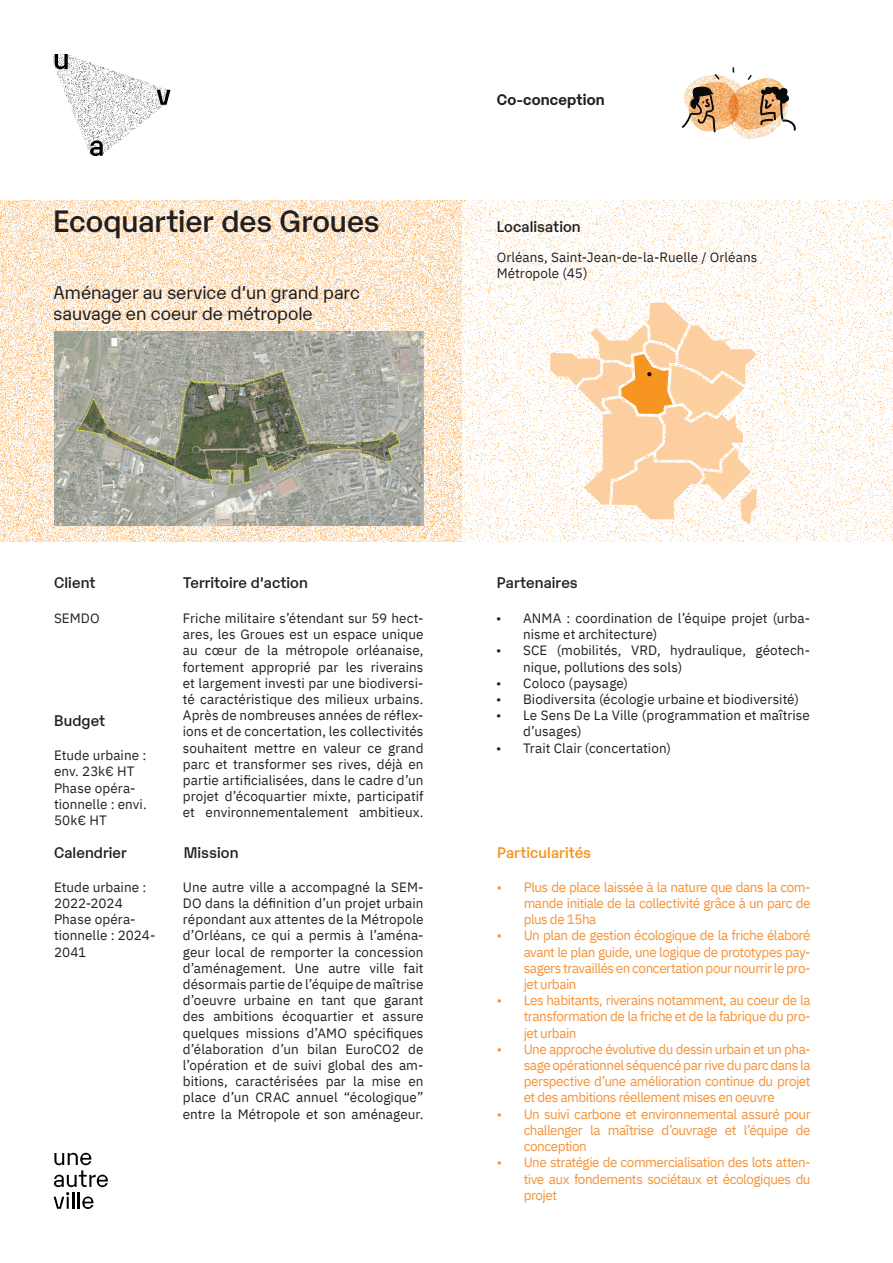
<style>
.page{position:relative;width:893px;height:1263px;background:#fff}
.page>*{position:absolute;margin:0;border:0;box-sizing:border-box;transform-origin:0 0}
.t1{font:500 30px "Karelia";letter-spacing:-.005em;color:#231f20}
.t2{font:18px "Karelia";letter-spacing:-.005em;color:#231f20}
.t3{font:500 15px "Karelia";letter-spacing:.005em;color:#231f20}
.t4{font:500 15px "Karelia";letter-spacing:.005em;color:#f6911e}
.t5{font:700 15px "Karelia";letter-spacing:.005em;color:#231f20}
.t6{font:13.5px/16.2px "IBM Plex Sans";letter-spacing:.005em;color:#231f20}
.t7{font:13.5px/16.2px "IBM Plex Sans";letter-spacing:-.035em;color:#f69237;text-align:justify}
</style>
<div class="page">
<svg style="left:54px;top:1153px;width:54px;height:56px"></svg>
<img style="left:53px;top:54px;width:115px;height:100px">
<svg style="left:55px;top:54px;width:13px;height:15px"></svg>
<svg style="left:90px;top:140px;width:13px;height:16px"></svg>
<svg style="left:157px;top:90px;width:13px;height:15px"></svg>
<img style="left:0;top:201px;width:893px;height:340px">
<img style="left:692px;top:75px;width:37px;height:7px">
<img style="left:737px;top:130px;width:37px;height:9px">
<img style="left:729px;top:78px;width:55px;height:52px">
<img style="left:688px;top:82px;width:51px;height:50px">
<svg style="left:732px;top:67px;width:2px;height:6px"></svg>
<svg style="left:715px;top:74px;width:5px;height:6px"></svg>
<svg style="left:748px;top:75px;width:4px;height:5px"></svg>
<svg style="left:681px;top:86px;width:35px;height:47px"></svg>
<svg style="left:760px;top:87px;width:36px;height:44px"></svg>
<img style="left:54px;top:332px;width:369px;height:193px">
<svg style="left:550px;top:302px;width:207px;height:223px"></svg>
<p class="t5" style="left:497px;top:88px;width:109px">Co-conception</p>
<p class="t1" style="left:53px;top:199px;width:328px">Ecoquartier des Groues</p>
<p class="t3" style="left:497px;top:215px;width:86px">Localisation</p>
<p class="t2" style="left:53px;top:279px;width:308px">Aménager au service d’un grand parc</p>
<p class="t2" style="left:53px;top:301px;width:261px">sauvage en coeur de métropole</p>
<p class="t6" style="left:497px;top:248px;width:262px">Orléans, Saint-Jean-de-la-Ruelle / Orléans<br>Métropole (45)</p>
<p class="t3" style="left:54px;top:571px;width:43px">Client</p>
<p class="t6" style="left:54px;top:609px;width:47px">SEMDO</p>
<p class="t3" style="left:54px;top:709px;width:53px">Budget</p>
<p class="t6" style="left:54px;top:746px;width:94px">Etude urbaine : env. 23k€ HT</p>
<p class="t6" style="left:54px;top:778px;width:94px">Phase opéra&shy;tionnelle : envi.<br>50k€ HT</p>
<p class="t3" style="left:183px;top:571px;width:126px">Territoire d’action</p>
<p class="t3" style="left:497px;top:571px;width:82px">Partenaires</p>
<p class="t6" style="left:183px;top:609px;width:242px;text-align:justify">Friche militaire s’étendant sur 59 hect&shy;ares, les Groues est un espace unique au cœur de la métropole orléanaise, fortement approprié par les riverains et largement investi par une biodiversi&shy;té caractéristique des milieux urbains.<br>Après de nombreuses années de réflex&shy;ions et de concertation, les collectivités souhaitent mettre en valeur ce grand parc et transformer ses rives, déjà en partie artificialisées, dans le cadre d’un projet d’écoquartier mixte, participatif et environnementalement ambitieux.</p>
<p class="t6" style="left:523px;top:609px;width:288px;text-indent:-27px">• ANMA : coordination de l’équipe projet (urba&shy;nisme et architecture)</p>
<p class="t6" style="left:523px;top:641px;width:288px;text-indent:-27px">• SCE (mobilités, VRD, hydraulique, géotech&shy;nique, pollutions des sols)</p>
<p class="t6" style="left:496px;top:674px;width:133px">• Coloco (paysage)</p>
<p class="t6" style="left:496px;top:690px;width:304px">• Biodiversita (écologie urbaine et biodiversité)</p>
<p class="t6" style="left:523px;top:706px;width:288px;text-indent:-27px">• Le Sens De La Ville (programmation et maîtrise d’usages)</p>
<p class="t6" style="left:496px;top:738px;width:176px">• Trait Clair (concertation)</p>
<p class="t3" style="left:54px;top:841px;width:74px">Calendrier</p>
<p class="t4" style="left:497px;top:841px;width:95px">Particularités</p>
<p class="t3" style="left:184px;top:841px;width:56px">Mission</p>
<p class="t6" style="left:54px;top:878px;width:94px">Etude urbaine :<br>2022-2024</p>
<p class="t6" style="left:54px;top:910px;width:103px">Phase opéra&shy;tionnelle : 2024-<br>2041</p>
<p class="t6" style="left:183px;top:878px;width:242px;text-align:justify">Une autre ville a accompagné la SEM-DO dans la définition d’un projet urbain répondant aux attentes de la Métropole d’Orléans, ce qui a permis à l’aména&shy;geur local de remporter la concession d’aménagement. Une autre ville fait désormais partie de l’équipe de maîtrise d’oeuvre urbaine en tant que garant des ambitions écoquartier et assure quelques missions d’AMO spécifiques d’élaboration d’un bilan EuroCO2 de l’opération et de suivi global des am&shy;bitions, caractérisées par la mise en place d’un CRAC annuel “écologique” entre la Métropole et son aménageur.</p>
<p class="t7" style="left:524px;top:878px;width:288px;text-indent:-27px">• Plus de place laissée à la nature que dans la com&shy;mande initiale de la collectivité grâce à un parc de plus de 15ha</p>
<p class="t7" style="left:524px;top:926px;width:288px;text-indent:-27px">• Un plan de gestion écologique de la friche élaboré avant le plan guide, une logique de prototypes pay&shy;sagers travaillés en concertation pour nourrir le pro&shy;jet urbain</p>
<p class="t7" style="left:524px;top:991px;width:288px;text-indent:-27px">• Les habitants, riverains notamment, au coeur de la transformation de la friche et de la fabrique du pro&shy;jet urbain</p>
<p class="t7" style="left:524px;top:1040px;width:288px;text-indent:-27px">• Une approche évolutive du dessin urbain et un pha&shy;sage opérationnel séquencé par rive du parc dans la perspective d’une amélioration continue du projet et des ambitions réellement mises en oeuvre</p>
<p class="t7" style="left:524px;top:1105px;width:288px;text-indent:-27px">• Un suivi carbone et environnemental assuré pour challenger la maîtrise d’ouvrage et l’équipe de conception</p>
<p class="t7" style="left:524px;top:1153px;width:288px;text-indent:-27px">• Une stratégie de commercialisation des lots atten&shy;tive aux fondements sociétaux et écologiques du projet</p>
</div>
